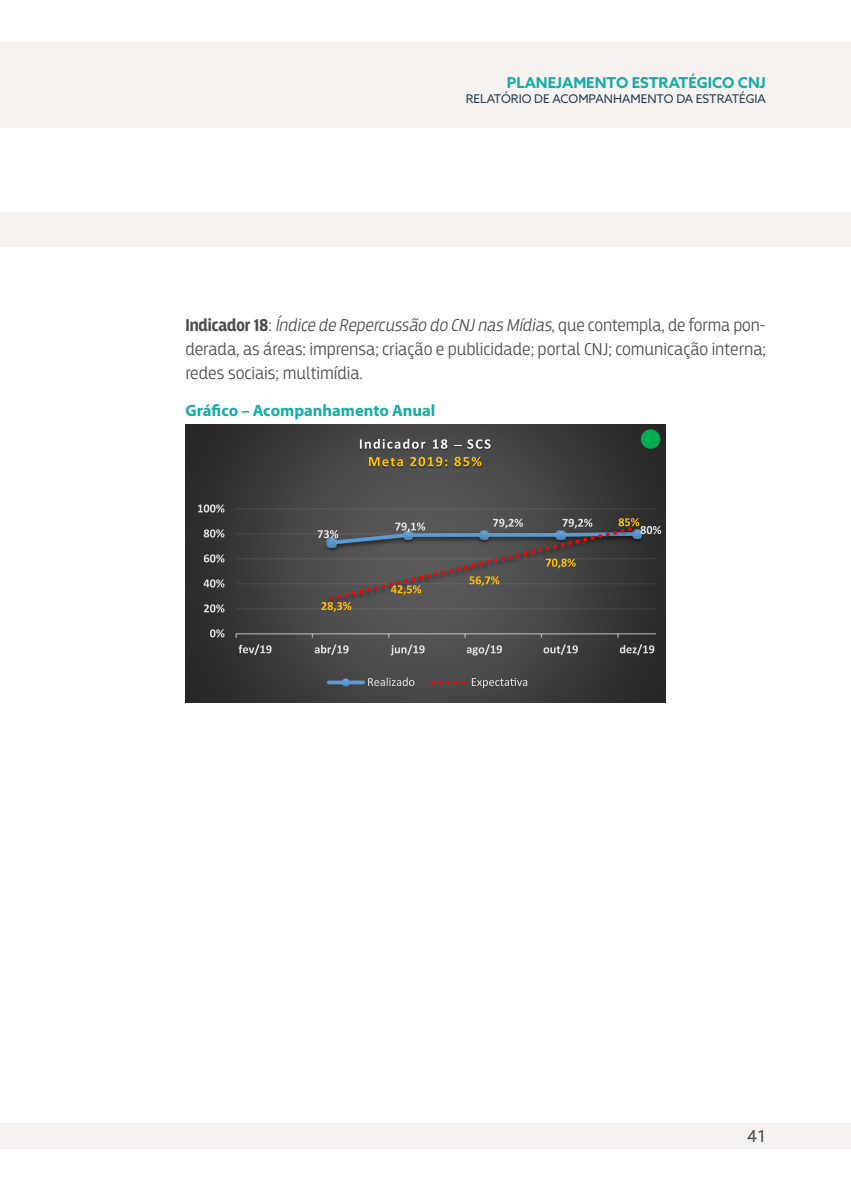
<style>
.page{position:relative;width:851px;height:1191px;background:#fff}
.page>*{position:absolute;margin:0;border:0;box-sizing:border-box;transform-origin:0 0}
.Indicador{font:300 18px/24px "Breakers";color:#4b4b4a;text-align:justify}
.Legenda_graficos{font:700 16.5px "Myriad Pro";color:#16aca7}
.t1{font:16.5px "Azo Sans";color:#4b4b4a}
.t2{font:700 15px "Azo Sans";color:#16aca7}
.t3{font:12px "Azo Sans";color:#213c4e}
.s1{font-weight:700}
.s2{font-style:italic}
</style>
<div class="page">
<div style="left:0;top:213px;width:850px;height:34px;background:#f5f2ef"></div>
<div style="left:0;top:43px;width:850px;height:85px;background:#f5f2ef"></div>
<div style="left:0;top:1123px;width:850px;height:25px;background:#f5f2ef"></div>
<svg style="left:185px;top:425px;width:480px;height:277px;background:#3d3d3e"></svg>
<hr style="left:236px;top:608px;width:420px;height:1px;background:#f6f6f6">
<hr style="left:236px;top:583px;width:420px;height:1px;background:#f6f6f6">
<hr style="left:236px;top:558px;width:420px;height:1px;background:#f6f6f6">
<hr style="left:236px;top:533px;width:420px;height:1px;background:#f6f6f6">
<hr style="left:236px;top:508px;width:420px;height:1px;background:#f6f6f6">
<hr style="left:236px;top:633px;width:420px;height:1px;background:#f6f6f6">
<svg style="left:317px;top:518px;width:344px;height:93px;background:#51504f"></svg>
<svg style="left:210px;top:629px;width:14px;height:8px"></svg>
<svg style="left:204px;top:604px;width:20px;height:8px"></svg>
<svg style="left:203px;top:579px;width:21px;height:8px"></svg>
<svg style="left:204px;top:554px;width:20px;height:8px"></svg>
<svg style="left:204px;top:529px;width:20px;height:8px"></svg>
<svg style="left:198px;top:504px;width:26px;height:8px"></svg>
<svg style="left:238px;top:644px;width:33px;height:11px"></svg>
<svg style="left:314px;top:644px;width:34px;height:11px"></svg>
<svg style="left:390px;top:644px;width:34px;height:11px"></svg>
<svg style="left:466px;top:644px;width:36px;height:11px"></svg>
<svg style="left:543px;top:644px;width:34px;height:11px"></svg>
<svg style="left:619px;top:644px;width:35px;height:11px"></svg>
<img style="left:348px;top:430px;width:96px;height:34px">
<svg style="left:360px;top:439px;width:65px;height:8px"></svg>
<svg style="left:433px;top:439px;width:11px;height:8px"></svg>
<img style="left:444px;top:430px;width:12px;height:17px">
<img style="left:456px;top:430px;width:46px;height:34px">
<svg style="left:467px;top:439px;width:23px;height:8px"></svg>
<img style="left:357px;top:447px;width:136px;height:34px">
<svg style="left:369px;top:457px;width:34px;height:9px"></svg>
<svg style="left:410px;top:457px;width:37px;height:9px"></svg>
<svg style="left:454px;top:457px;width:27px;height:9px"></svg>
<svg style="left:329px;top:680px;width:34px;height:4px"></svg>
<svg style="left:342px;top:679px;width:7px;height:7px"></svg>
<div style="left:342px;top:678px;width:8px;height:8px;border:1px solid #5b9bd5;border-radius:50%"></div>
<svg style="left:368px;top:677px;width:46px;height:9px"></svg>
<svg style="left:432px;top:678px;width:95px;height:10px"></svg>
<div style="left:640px;top:429px;width:20px;height:20px;background:#00b050;border-radius:50%"></div>
<p class="t2" style="left:506px;top:72px;width:260px">PLANEJAMENTO ESTRATÉGICO CNJ</p>
<p class="t3" style="left:465px;top:91px;width:301px">RELATÓRIO DE ACOMPANHAMENTO DA ESTRATÉGIA</p>
<p class="Indicador" style="left:185px;top:313px;width:582px"><span class="s1">Indicador 18</span>: <span class="s2">Índice de Repercussão do CNJnas Mídias</span>, que contempla, de forma pon&shy;derada, as áreas: imprensa; criação e publicidade; portal CNJ; comunicação interna; redes sociais; multimídia.</p>
<p class="Legenda_graficos" style="left:185px;top:399px;width:251px">Gráfico – Acompanhamento Anual</p>
<p class="t1" style="left:746px;top:1125px;width:20px">41</p>
</div>
